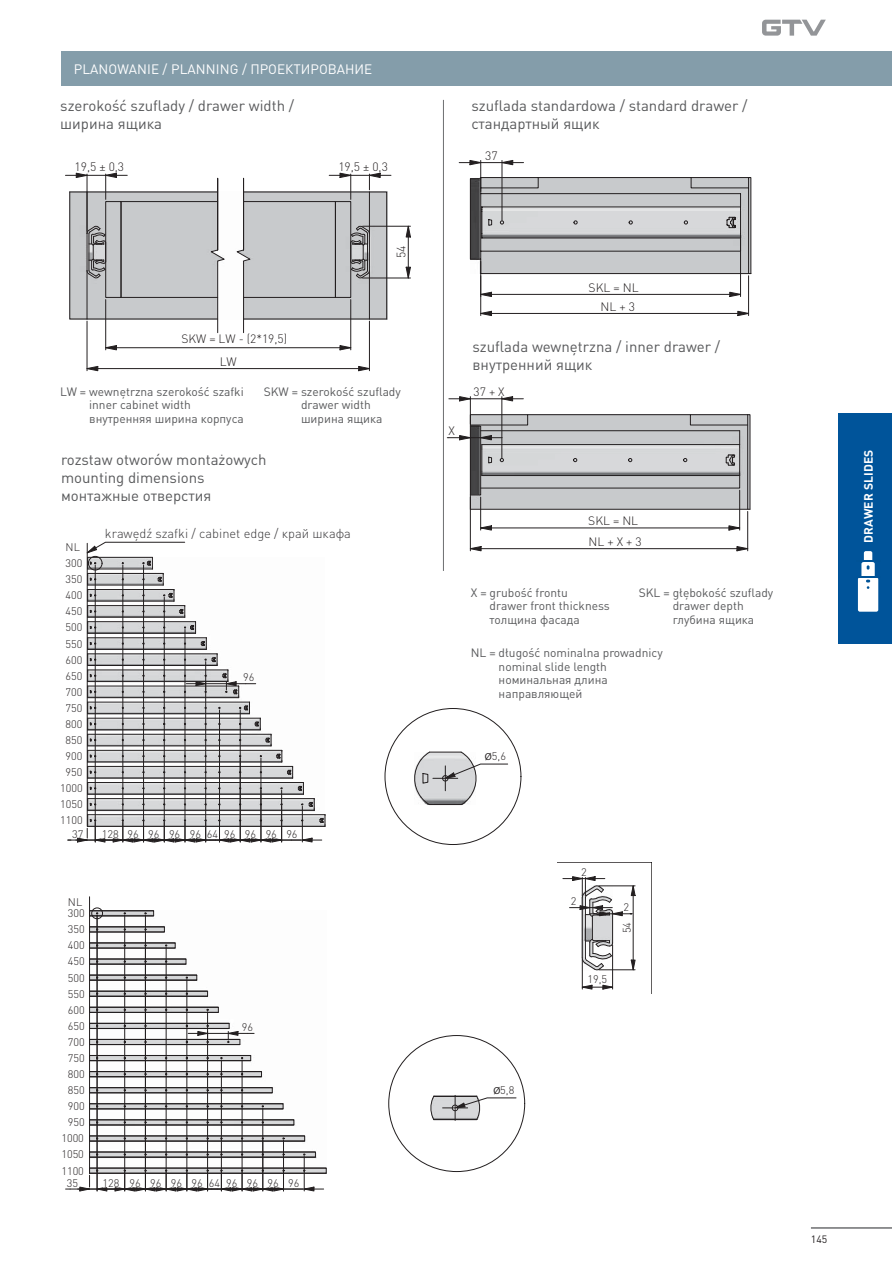
<style>
.page{position:relative;width:892px;height:1267px;background:#fff}
.page>*{position:absolute;margin:0;border:0;box-sizing:border-box;transform-origin:0 0}
.t1{font:15px/18px "DIN Pro";color:#58595b}
.t2{font:13.5px "DIN Pro";letter-spacing:.005em;color:#fff}
.t3{font:300 12.9px "DIN Pro";color:#3a393b}
.t4{font:300 12.15px/19px "DIN Pro";letter-spacing:-.005em;color:#231f20}
.t5{font:12px/13.5px "DIN Pro";color:#58595b}
.t6{font:300 12px/20.7px "DIN Pro";letter-spacing:-.005em;color:#231f20}
.t7{font:700 12px "DIN Pro";letter-spacing:.01em;color:#fff}
.t8{font:300 10.95px/16px "DIN Pro";letter-spacing:-.005em;color:#231f20;text-align:center}
.t9{font:10.5px "DIN Pro";color:#231f20}
.s1{font-size:12px}
.s2{font-family:"Myriad Pro";font-weight:400;font-size:10.2px}
</style>
<div class="page">
<div style="left:838px;top:413px;width:54px;height:230px;background:#00549a"></div>
<hr style="left:811px;top:1226px;width:81px;height:2px;background:#6d6e70">
<svg style="left:762px;top:20px;width:64px;height:16px"></svg>
<div style="left:858px;top:577px;width:20px;height:34px;background:#fff;border-radius:2px"></div>
<div style="left:861px;top:562px;width:14px;height:34px;background:#fff;border-radius:2px"></div>
<div style="left:864px;top:551px;width:8px;height:34px;background:#fff;border-radius:2px"></div>
<svg style="left:857px;top:576px;width:22px;height:12px"></svg>
<hr style="left:856px;top:560px;width:24px;height:2px;background:#005397">
<div style="left:61px;top:52px;width:831px;height:34px;background:#849daa"></div>
<hr style="left:443px;top:100px;width:1px;height:471px;background:#6d6e70">
<svg style="left:558px;top:862px;width:93px;height:128px"></svg>
<svg style="left:388px;top:1035px;width:138px;height:138px"></svg>
<svg style="left:384px;top:708px;width:138px;height:137px"></svg>
<svg style="left:68px;top:541px;width:258px;height:301px"></svg>
<svg style="left:65px;top:897px;width:252px;height:295px"></svg>
<hr style="left:89px;top:896px;width:1px;height:276px;background:#231f20">
<hr style="left:97px;top:915px;width:1px;height:275px;background:#231f20">
<hr style="left:124px;top:915px;width:1px;height:275px;background:#231f20">
<hr style="left:145px;top:915px;width:1px;height:275px;background:#231f20">
<hr style="left:166px;top:947px;width:1px;height:243px;background:#231f20">
<hr style="left:187px;top:979px;width:1px;height:211px;background:#231f20">
<hr style="left:207px;top:1011px;width:1px;height:179px;background:#231f20">
<hr style="left:221px;top:1059px;width:1px;height:131px;background:#231f20">
<hr style="left:242px;top:1059px;width:1px;height:131px;background:#231f20">
<svg style="left:90px;top:1022px;width:164px;height:22px"></svg>
<hr style="left:262px;top:1107px;width:1px;height:83px;background:#231f20">
<hr style="left:283px;top:1140px;width:1px;height:50px;background:#231f20">
<hr style="left:304px;top:1156px;width:1px;height:34px;background:#231f20">
<svg style="left:66px;top:1167px;width:261px;height:24px"></svg>
<svg style="left:446px;top:414px;width:305px;height:138px"></svg>
<svg style="left:447px;top:396px;width:303px;height:113px"></svg>
<hr style="left:501px;top:396px;width:1px;height:62px;background:#231f20">
<svg style="left:478px;top:525px;width:14px;height:5px"></svg>
<svg style="left:728px;top:525px;width:14px;height:5px"></svg>
<hr style="left:491px;top:527px;width:238px;height:1px;background:#231f20">
<hr style="left:480px;top:497px;width:1px;height:33px;background:#231f20">
<hr style="left:739px;top:490px;width:1px;height:40px;background:#231f20">
<svg style="left:468px;top:546px;width:14px;height:5px"></svg>
<svg style="left:736px;top:546px;width:14px;height:5px"></svg>
<hr style="left:481px;top:548px;width:256px;height:1px;background:#231f20">
<hr style="left:747px;top:511px;width:1px;height:39px;background:#231f20">
<hr style="left:470px;top:497px;width:1px;height:53px;background:#231f20">
<svg style="left:458px;top:162px;width:294px;height:151px"></svg>
<svg style="left:459px;top:160px;width:64px;height:5px"></svg>
<hr style="left:480px;top:160px;width:1px;height:31px;background:#231f20">
<hr style="left:502px;top:160px;width:1px;height:60px;background:#231f20">
<svg style="left:478px;top:292px;width:14px;height:5px"></svg>
<svg style="left:729px;top:291px;width:14px;height:6px"></svg>
<hr style="left:491px;top:294px;width:239px;height:1px;background:#231f20">
<hr style="left:480px;top:261px;width:1px;height:35px;background:#231f20">
<hr style="left:740px;top:236px;width:1px;height:60px;background:#231f20">
<svg style="left:478px;top:311px;width:14px;height:5px"></svg>
<svg style="left:737px;top:311px;width:14px;height:5px"></svg>
<hr style="left:491px;top:313px;width:247px;height:1px;background:#231f20">
<hr style="left:748px;top:276px;width:1px;height:39px;background:#231f20">
<hr style="left:480px;top:276px;width:1px;height:39px;background:#231f20">
<svg style="left:76px;top:172px;width:335px;height:200px"></svg>
<svg style="left:65px;top:173px;width:326px;height:160px"></svg>
<svg style="left:406px;top:224px;width:5px;height:13px"></svg>
<svg style="left:406px;top:266px;width:5px;height:14px"></svg>
<hr style="left:408px;top:237px;width:1px;height:30px;background:#231f20">
<hr style="left:362px;top:226px;width:48px;height:1px;background:#231f20">
<hr style="left:362px;top:278px;width:48px;height:1px;background:#231f20">
<svg style="left:103px;top:345px;width:14px;height:5px"></svg>
<svg style="left:339px;top:345px;width:14px;height:5px"></svg>
<hr style="left:116px;top:347px;width:224px;height:1px;background:#231f20">
<hr style="left:105px;top:299px;width:1px;height:51px;background:#231f20">
<hr style="left:350px;top:299px;width:1px;height:51px;background:#231f20">
<svg style="left:85px;top:366px;width:13px;height:5px"></svg>
<svg style="left:358px;top:366px;width:14px;height:5px"></svg>
<hr style="left:98px;top:368px;width:261px;height:1px;background:#231f20">
<hr style="left:87px;top:321px;width:1px;height:49px;background:#231f20">
<hr style="left:369px;top:321px;width:1px;height:49px;background:#231f20">
<p class="t2" style="left:74px;top:64px;width:300px">PLANOWANIE / PLANNING / ПРОЕКТИРОВАНИЕ</p>
<p class="t1" style="left:60px;top:99px;width:235px">szerokość szuflady / drawer width / ширина ящика</p>
<p class="t1" style="left:471px;top:99px;width:277px">szuflada standardowa / standard drawer / стандартный ящик</p>
<p class="t4" style="left:75px;top:159px;width:51px">19,5 <span class="s1">± 0,3</span></p>
<p class="t4" style="left:338px;top:159px;width:51px">19,5 <span class="s1">± 0,3</span></p>
<p class="t4" style="left:393px;top:258px;width:14px;rotate:-90deg">54</p>
<p class="t6" style="left:181px;top:330px;width:107px">SKW = LW - (2*19,5)</p>
<p class="t4" style="left:220px;top:353px;width:19px">LW</p>
<p class="t5" style="left:89px;top:386px;width:156px;text-indent:-29px">LW = wewnętrzna szerokość szafki inner cabinet width внутренняя ширина корпуса</p>
<p class="t5" style="left:301px;top:386px;width:101px;text-indent:-37px">SKW = szerokość szuflady drawer width ширина ящика</p>
<p class="t1" style="left:61px;top:452px;width:207px">rozstaw otworów montażowych mounting dimensions монтажные отверстия</p>
<p class="t3" style="left:105px;top:528px;width:248px">krawędź szafki / cabinet edge / край шкафа</p>
<p class="t8" style="left:60px;top:540px;width:24px">NL<br>300<br>350<br>400<br>450<br>500<br>550<br>600<br>650<br>700<br>750<br>800<br>850<br>900<br>950<br>1000<br>1050<br>1100</p>
<p class="t8" style="left:72px;top:827px;width:13px">37</p>
<p class="t8" style="left:102px;top:827px;width:118px">128 96 96 96 96 64</p>
<p class="t8" style="left:243px;top:670px;width:13px">96</p>
<p class="t8" style="left:224px;top:827px;width:75px">96 96 96 96</p>
<p class="t8" style="left:68px;top:897px;width:18px;line-height:11.6px;text-align:left">NL<br>300</p>
<p class="t8" style="left:68px;top:922px;width:18px;text-align:justify">350<br>400<br>450<br>500<br>550<br>600<br>650<br>700</p>
<p class="t8" style="left:68px;top:1067px;width:18px">800</p>
<p class="t8" style="left:242px;top:1020px;width:13px">96</p>
<p class="t8" style="left:68px;top:1051px;width:18px">750</p>
<p class="t8" style="left:61px;top:1083px;width:25px">850<br>900<br>950<br>1000<br>1050<br>1100</p>
<p class="t8" style="left:67px;top:1175px;width:13px">35</p>
<p class="t8" style="left:102px;top:1175px;width:136px">128 96 96 96 96 64 96</p>
<p class="t8" style="left:247px;top:1175px;width:54px">96 96 96</p>
<p class="t4" style="left:485px;top:148px;width:14px">37</p>
<p class="t6" style="left:448px;top:422px;width:8px">X</p>
<p class="t4" style="left:600px;top:279px;width:40px;text-indent:-12px">SKL = NL<br>NL+3</p>
<p class="t1" style="left:472px;top:339px;width:249px">szuflada wewnętrzna / inner drawer / внутренний ящик</p>
<p class="t6" style="left:474px;top:383px;width:33px">37+X</p>
<p class="t6" style="left:588px;top:512px;width:55px">SKL = NL<br>NL+X+3</p>
<p class="t5" style="left:490px;top:587px;width:122px;text-indent:-19px">X = grubość frontu<br>drawer front thickness толщина фасада</p>
<p class="t5" style="left:673px;top:587px;width:102px;text-indent:-34px">SKL = głębokość szuflady drawer depth глубина ящика</p>
<p class="t5" style="left:499px;top:647px;width:166px;text-indent:-28px">NL = długość nominalna prowadnicy nominal slide length номинальная длина направляющей</p>
<p class="t8" style="left:485px;top:749px;width:23px"><span class="s2">Ø</span>5,6</p>
<p class="t8" style="left:493px;top:1083px;width:23px"><span class="s2">Ø</span>5,8</p>
<p class="t8" style="left:581px;top:865px;width:7px">2</p>
<p class="t8" style="left:571px;top:894px;width:7px">2</p>
<p class="t8" style="left:623px;top:900px;width:7px">2</p>
<p class="t8" style="left:620px;top:933px;width:13px;rotate:-90deg">54</p>
<p class="t8" style="left:588px;top:972px;width:21px">19,5</p>
<p class="t7" style="left:864px;top:542px;width:94px;rotate:-90deg">DRAWER SLIDES</p>
<p class="t9" style="left:811px;top:1234px;width:18px">145</p>
</div>
